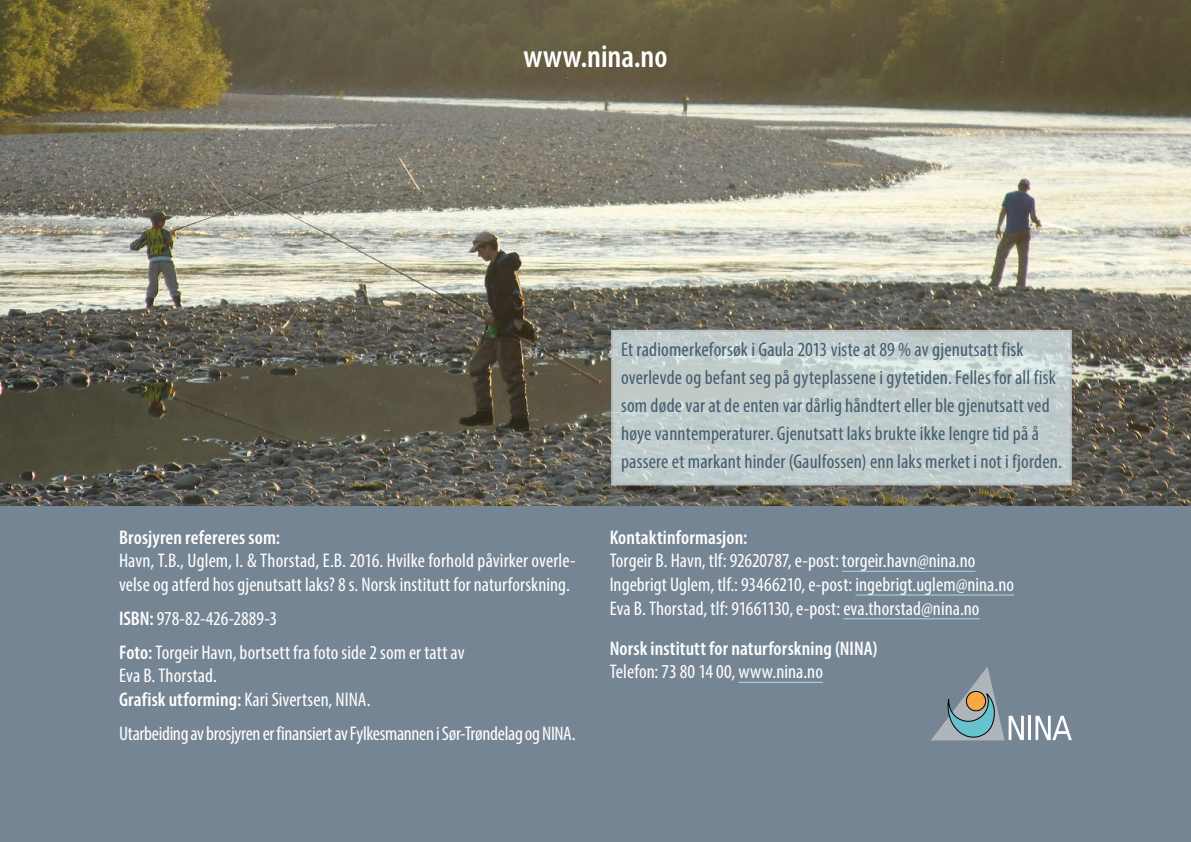
<style>
.page{position:relative;width:1191px;height:842px;background:#fff}
.page>*{position:absolute;margin:0;border:0;box-sizing:border-box;transform-origin:0 0}
.t1{font:600 condensed 32px "Myriad Pro";color:#fff}
.figurtekst_2016{font:condensed 20px/28px "Myriad Pro";letter-spacing:.01em;color:#445c6d}
.brødtekst_2016{font:condensed 19.8px/23.8px "Myriad Pro";letter-spacing:.005em;color:#fff}
.brødtekst_2016-2{font:600 condensed 19.8px "Myriad Pro";letter-spacing:.005em;color:#fff}
.brødtekst_2016-3{font:condensed 19.8px "Myriad Pro";letter-spacing:-.015em;color:#fff}
.s1{font-weight:600}
</style>
<div class="page">
<img style="left:0;top:0;width:1191px;height:506px">
<svg style="left:611px;top:330px;width:460px;height:155px;background:#c1cdcc"></svg>
<div style="left:0;top:506px;width:1191px;height:336px;background:#768594"></div>
<hr style="left:842px;top:571px;width:133px;height:1px;background:#b0dce2">
<hr style="left:855px;top:594px;width:159px;height:1px;background:#b0dce2">
<hr style="left:843px;top:618px;width:136px;height:1px;background:#b0dce2">
<hr style="left:738px;top:682px;width:85px;height:1px;background:#b0dce2">
<hr style="left:1028px;top:716px;width:3px;height:24px;background:#fff">
<svg style="left:1035px;top:716px;width:36px;height:24px"></svg>
<svg style="left:931px;top:667px;width:92px;height:73px"></svg>
<p class="t1" style="left:523px;top:37px;width:146px">www.nina.no</p>
<p class="brødtekst_2016-2" style="left:119px;top:525px;width:162px">Brosjyren refereres som:</p>
<p class="brødtekst_2016" style="left:119px;top:549px;width:458px">Havn, T.B., Uglem, I. &amp; Thorstad, E.B. 2016. Hvilke forhold påvirker overle&shy;velse og atferd hos gjenutsatt laks? 8 s. Norsk institutt for naturforskning.</p>
<p class="brødtekst_2016" style="left:119px;top:606px;width:159px"><span class="s1">ISBN:</span> 978-82-426-2889-3</p>
<p class="brødtekst_2016" style="left:119px;top:640px;width:347px"><span class="s1">Foto:</span> Torgeir Havn, bortsett fra foto side 2 som er tatt av</p>
<p class="brødtekst_2016" style="left:119px;top:664px;width:99px">Eva B. Thorstad.</p>
<p class="brødtekst_2016" style="left:119px;top:687px;width:253px"><span class="s1">Grafisk utforming:</span> Kari Sivertsen, NINA.</p>
<p class="brødtekst_2016-3" style="left:119px;top:721px;width:458px">Utarbeiding av brosjyren er finansiert av Fylkesmannen i Sør-Trøndelag og NINA.</p>
<p class="figurtekst_2016" style="left:621px;top:335px;width:442px">Et radiomerkeforsøk i Gaula 2013 viste at 89 % av gjenutsatt fisk overlevde og befant seg på gyteplassene i gytetiden. Felles for all fisk som døde var at de enten var dårlig håndtert eller ble gjenutsatt ved høye vanntemperaturer. Gjenutsatt laks brukte ikke lengre tid på å passere et markant hinder (Gaulfossen) enn laks merket i not i fjorden.</p>
<p class="brødtekst_2016-2" style="left:609px;top:525px;width:139px">Kontaktinformasjon:</p>
<p class="brødtekst_2016" style="left:609px;top:549px;width:367px">Torgeir B. Havn, tlf: 92620787, e-post: torgeir.havn@nina.no</p>
<p class="brødtekst_2016" style="left:609px;top:572px;width:406px">Ingebrigt Uglem, tlf.: 93466210, e-post: ingebrigt.uglem@nina.no</p>
<p class="brødtekst_2016" style="left:609px;top:596px;width:371px">Eva B. Thorstad, tlf: 91661130, e-post: eva.thorstad@nina.no</p>
<p class="brødtekst_2016-2" style="left:609px;top:636px;width:269px">Norsk institutt for naturforskning (NINA)</p>
<p class="brødtekst_2016" style="left:609px;top:660px;width:215px">Telefon: 73 80 14 00, www.nina.no</p>
</div>
